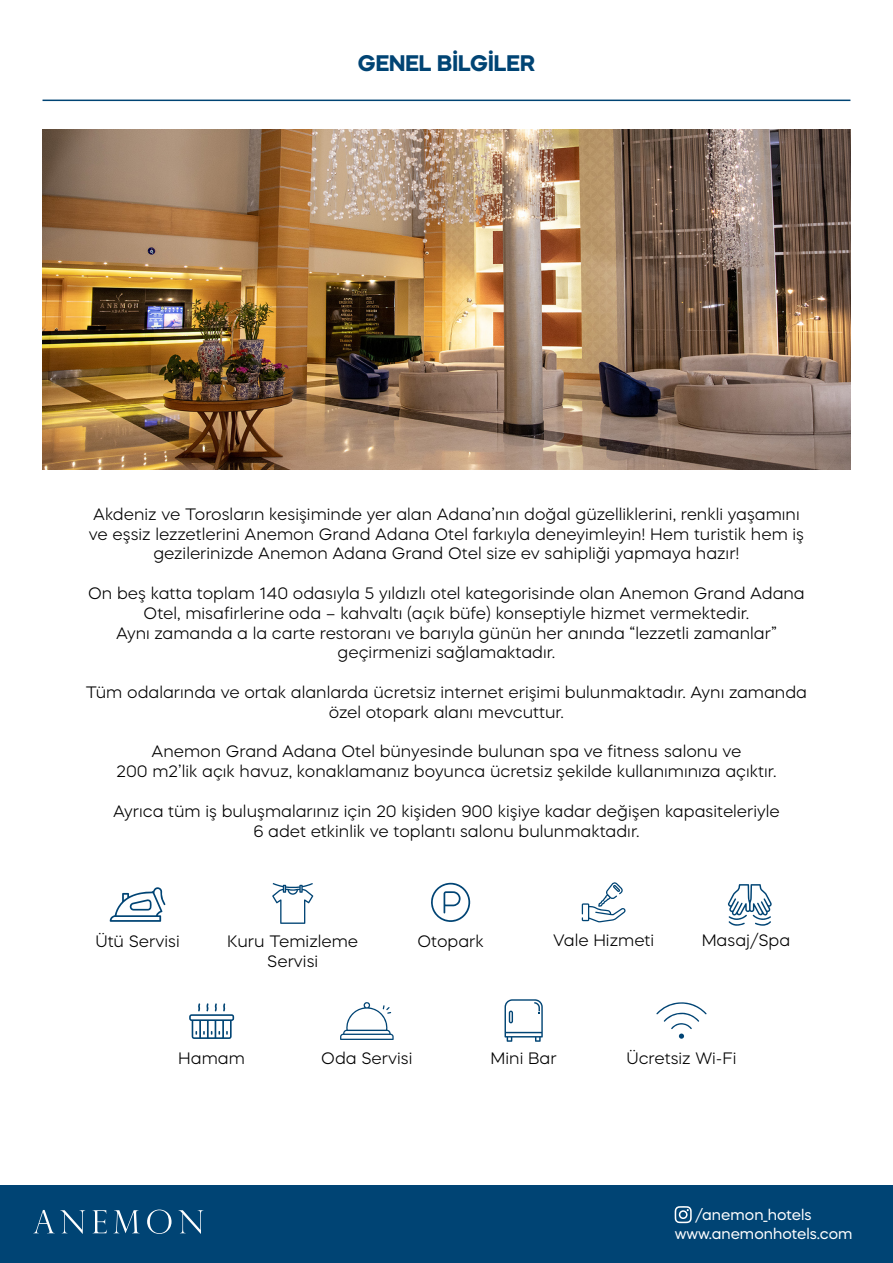
<style>
.page{position:relative;width:893px;height:1263px;background:#fff}
.page>*{position:absolute;margin:0;border:0;box-sizing:border-box;transform-origin:0 0}
.t1{font:700 22.5px "Mazzard H";color:#004474}
.t2{font:300 16.5px/19.8px "Mazzard H";color:#000;text-align:center}
.t3{font:15px/19px "Mazzard H";color:#fff}
</style>
<div class="page">
<div style="left:0;top:1185px;width:893px;height:78px;background:#004474"></div>
<svg style="left:33px;top:1210px;width:52px;height:24px"></svg>
<svg style="left:93px;top:1210px;width:14px;height:23px"></svg>
<svg style="left:114px;top:1210px;width:25px;height:23px"></svg>
<svg style="left:147px;top:1209px;width:25px;height:25px"></svg>
<svg style="left:178px;top:1210px;width:25px;height:24px"></svg>
<svg style="left:675px;top:1206px;width:17px;height:17px"></svg>
<hr style="left:43px;top:100px;width:807px;height:1px;background:#004474">
<svg style="left:656px;top:1002px;width:50px;height:37px"></svg>
<svg style="left:504px;top:999px;width:39px;height:43px"></svg>
<img style="left:43px;top:129px;width:807px;height:340px">
<svg style="left:110px;top:887px;width:56px;height:35px"></svg>
<svg style="left:272px;top:883px;width:41px;height:41px"></svg>
<svg style="left:431px;top:883px;width:39px;height:39px"></svg>
<svg style="left:582px;top:882px;width:43px;height:40px"></svg>
<svg style="left:728px;top:884px;width:44px;height:42px"></svg>
<svg style="left:189px;top:1003px;width:45px;height:36px"></svg>
<svg style="left:340px;top:1002px;width:54px;height:38px"></svg>
<h1 class="t1" style="left:358px;top:48px;width:179px">GENEL BİLGİLER</h1>
<p class="t2" style="left:89px;top:504px;width:717px">Akdeniz ve Torosların kesişiminde yer alan Adana’nın doğal güzelliklerini, renkli yaşamını ve eşsiz lezzetlerini Anemon Grand Adana Otel farkıyla deneyimleyin! Hem turistik hem iş gezilerinizde Anemon Adana Grand Otel size ev sahipliği yapmaya hazır!</p>
<p class="t2" style="left:88px;top:583px;width:718px">On beş katta toplam 140 odasıyla 5 yıldızlı otel kategorisinde olan Anemon Grand Adana Otel, misafirlerine oda – kahvaltı (açık büfe) konseptiyle hizmet vermektedir.<br>Aynı zamanda a la carte restoranı ve barıyla günün her anında “lezzetli zamanlar” geçirmenizi sağlamaktadır.</p>
<p class="t2" style="left:86px;top:682px;width:723px">Tüm odalarında ve ortak alanlarda ücretsiz internet erişimi bulunmaktadır. Aynı zamanda özel otopark alanı mevcuttur.</p>
<p class="t2" style="left:116px;top:741px;width:662px">Anemon Grand Adana Otel bünyesinde bulunan spa ve fitness salonu ve<br>200 m2’lik açık havuz, konaklamanız boyunca ücretsiz şekilde kullanımınıza açıktır.</p>
<p class="t2" style="left:113px;top:801px;width:668px">Ayrıca tüm iş buluşmalarınız için 20 kişiden 900 kişiye kadar değişen kapasiteleriyle<br>6 adet etkinlik ve toplantı salonu bulunmaktadır.</p>
<p class="t2" style="left:95px;top:931px;width:86px">Ütü Servisi</p>
<p class="t2" style="left:227px;top:931px;width:132px">Kuru Temizleme<br>Servisi</p>
<p class="t2" style="left:417px;top:931px;width:68px">Otopark</p>
<p class="t2" style="left:553px;top:930px;width:103px">Vale Hizmeti</p>
<p class="t2" style="left:702px;top:930px;width:90px">Masaj/Spa</p>
<p class="t2" style="left:178px;top:1048px;width:68px">Hamam</p>
<p class="t2" style="left:321px;top:1048px;width:93px">Oda Servisi</p>
<p class="t2" style="left:491px;top:1048px;width:68px">Mini Bar</p>
<p class="t2" style="left:626px;top:1048px;width:112px">Ücretsiz Wi-Fi</p>
<p class="t3" style="left:675px;top:1204px;width:179px;text-indent:21px">/anemon_hotels www.anemonhotels.com</p>
</div>
